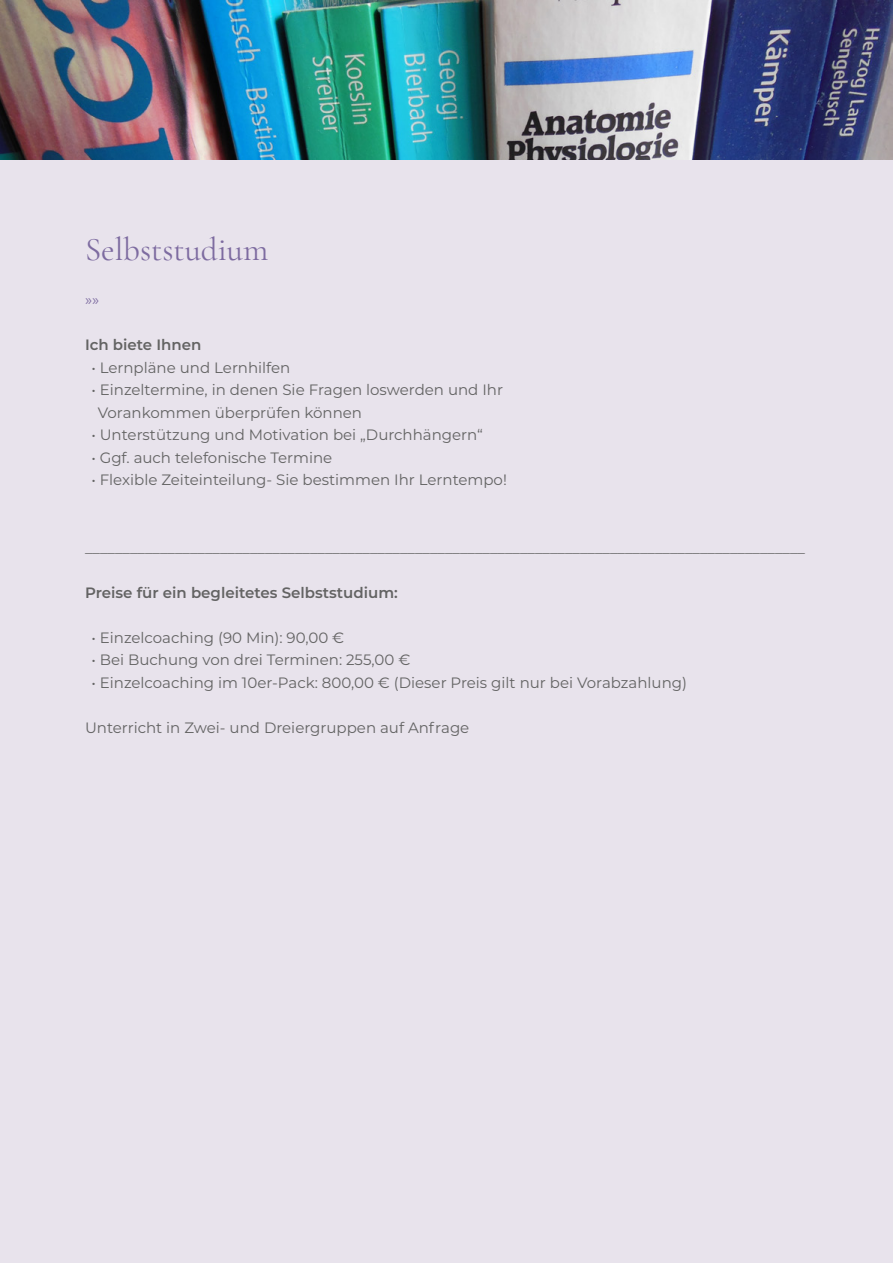
<style>
.page{position:relative;width:893px;height:1263px;background:#e8e3ec}
.page>*{position:absolute;margin:0;border:0;box-sizing:border-box;transform-origin:0 0}
.t1{font:33px "Cormorant Garamond";color:#7d6ba0}
.t2{font:15px/22.5px "Montserrat";color:#636363}
.t3{font:600 15px "Montserrat";color:#636363}
.t4{font:15px "Montserrat";color:#7d6ba0}
</style>
<div class="page">
<img style="left:0;top:0;width:893px;height:159px">
<h1 class="t1" style="left:85px;top:230px;width:185px">Selbststudium</h1>
<p class="t4" style="left:85px;top:289px;width:16px">»»</p>
<p class="t3" style="left:85px;top:334px;width:118px">Ich biete Ihnen</p>
<p class="t2" style="left:91px;top:355px;width:201px">• Lernpläne und Lernhilfen</p>
<p class="t2" style="left:98px;top:378px;width:407px;text-indent:-6px">• Einzeltermine, in denen Sie Fragen loswerden und Ihr<br>Vorankommen überprüfen können</p>
<p class="t2" style="left:91px;top:423px;width:393px">• Unterstützung und Motivation bei „Durchhängern“</p>
<p class="t2" style="left:91px;top:445px;width:242px">• Ggf. auch telefonische Termine</p>
<p class="t2" style="left:91px;top:468px;width:417px">• Flexible Zeiteinteilung- Sie bestimmen Ihr Lerntempo!</p>
<p class="t2" style="left:85px;top:535px;width:721px">________________________________________________________________________________________________</p>
<p class="t3" style="left:85px;top:582px;width:314px">Preise für ein begleitetes Selbststudium:</p>
<p class="t2" style="left:91px;top:625px;width:254px">• Einzelcoaching (90 Min): 90,00 €</p>
<p class="t2" style="left:91px;top:648px;width:320px">• Bei Buchung von drei Terminen: 255,00 €</p>
<p class="t2" style="left:91px;top:670px;width:597px">• Einzelcoaching im 10er-Pack: 800,00 € (Dieser Preis gilt nur bei Vorabzahlung)</p>
<p class="t2" style="left:85px;top:715px;width:386px">Unterricht in Zwei- und Dreiergruppen auf Anfrage</p>
</div>
